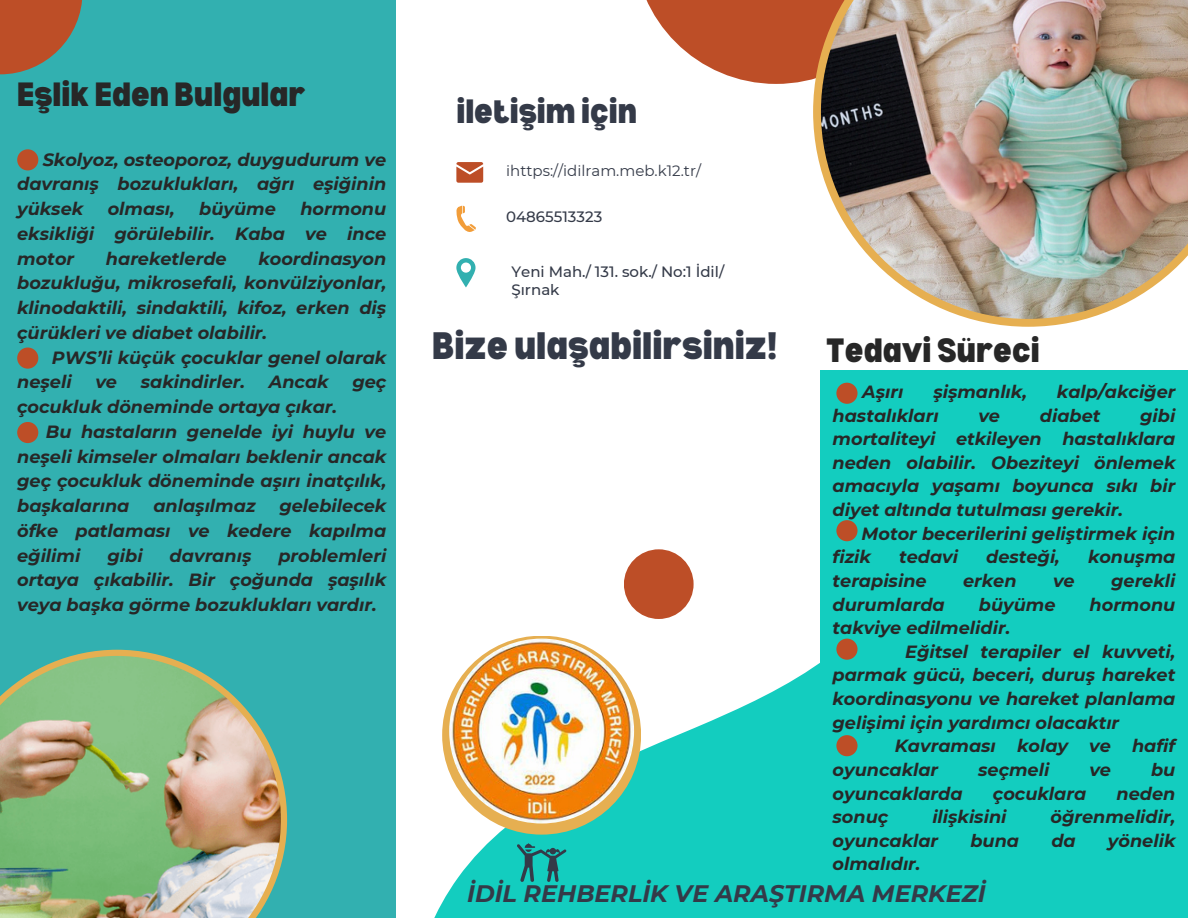
<style>
.page{position:relative;width:1188px;height:918px;background:#fff}
.page>*{position:absolute;margin:0;border:0;box-sizing:border-box;transform-origin:0 0}
.t1{font:900 semi-condensed 37.5px "Bernoru";color:#343a48}
.t2{font:900 semi-condensed 33px "Bernoru";color:#343a48}
.t3{font:900 semi-condensed 33px "Bernoru";color:#272727}
.t4{font:900 semi-condensed 32.85px "Bernoru";color:#272727}
.t5{font:italic 700 23.85px "Montserrat";color:#343a48}
.t6{font:italic 700 17.7px/24.8px "Montserrat";color:#272727;text-align:justify}
.t7{font:500 15px/18px "Montserrat";color:#343a48}
.t8{font:15px "Montserrat";color:#343a48}
</style>
<div class="page">
<div style="left:0;top:0;width:396px;height:918px;background:#32b0b0"></div>
<div style="left:820px;top:370px;width:368px;height:548px;background:#13cdbf"></div>
<svg style="left:434px;top:520px;width:422px;height:398px;fill:#13cdbf"></svg>
<img style="left:0;top:650px;width:287px;height:268px">
<svg style="left:646px;top:0;width:167px;height:84px;fill:#bd4e27"></svg>
<svg style="left:0;top:0;width:82px;height:74px;fill:#bd4e27"></svg>
<svg style="left:517px;top:843px;width:49px;height:39px;background:#1d9c97"></svg>
<svg style="left:456px;top:206px;width:20px;height:26px"></svg>
<svg style="left:456px;top:258px;width:20px;height:29px"></svg>
<svg style="left:456px;top:162px;width:27px;height:20px"></svg>
<div style="left:442px;top:636px;width:199px;height:199px;background:#e6af51;border-radius:50%"></div>
<img style="left:449px;top:639px;width:185px;height:185px;border-radius:50%">
<div style="left:624px;top:549px;width:70px;height:70px;background:#bd4e27;border-radius:50%"></div>
<img style="left:813px;top:0;width:375px;height:327px">
<div style="left:836px;top:383px;width:22px;height:21px;background:#bd4e27;border-radius:50%"></div>
<div style="left:836px;top:520px;width:22px;height:21px;background:#bd4e27;border-radius:50%"></div>
<div style="left:836px;top:639px;width:22px;height:21px;background:#bd4e27;border-radius:50%"></div>
<div style="left:836px;top:735px;width:22px;height:21px;background:#bd4e27;border-radius:50%"></div>
<div style="left:17px;top:149px;width:21px;height:21px;background:#bd4e27;border-radius:50%"></div>
<div style="left:17px;top:348px;width:21px;height:21px;background:#bd4e27;border-radius:50%"></div>
<div style="left:17px;top:422px;width:21px;height:21px;background:#bd4e27;border-radius:50%"></div>
<p class="t4" style="left:17px;top:75px;width:290px">Eşlik Eden Bulgular</p>
<p class="t6" style="left:17px;top:147px;width:371px;text-indent:26px">Skolyoz, osteoporoz, duygudurum ve davranış bozuklukları, ağrı eşiğinin yüksek</p>
<p class="t6" style="left:108px;top:196px;width:68px">olması,</p>
<p class="t6" style="left:199px;top:196px;width:78px">büyüme</p>
<p class="t6" style="left:17px;top:196px;width:371px;text-indent:283px">hormonu eksikliği görülebilir. Kaba ve ince motor</p>
<p class="t6" style="left:106px;top:246px;width:122px">hareketlerde</p>
<p class="t6" style="left:258px;top:246px;width:129px">koordinasyon</p>
<p class="t6" style="left:17px;top:271px;width:371px">bozukluğu, mikrosefali, konvülziyonlar,</p>
<p class="t6" style="left:17px;top:295px;width:371px">klinodaktili, sindaktili, kifoz, erken diş</p>
<p class="t6" style="left:17px;top:320px;width:252px">çürükleri ve diabet olabilir.</p>
<p class="t6" style="left:52px;top:345px;width:336px">PWS’li küçük çocuklar genel olarak</p>
<p class="t6" style="left:17px;top:370px;width:56px">neşeli</p>
<p class="t6" style="left:95px;top:370px;width:23px">ve</p>
<p class="t6" style="left:141px;top:370px;width:106px">sakindirler.</p>
<p class="t6" style="left:269px;top:370px;width:61px">Ancak</p>
<p class="t6" style="left:352px;top:370px;width:35px">geç</p>
<p class="t6" style="left:17px;top:394px;width:321px">çocukluk döneminde ortaya çıkar.</p>
<p class="t6" style="left:46px;top:419px;width:342px">Bu hastaların genelde iyi huylu ve</p>
<p class="t6" style="left:17px;top:444px;width:371px">neşeli kimseler olmaları beklenir ancak</p>
<p class="t6" style="left:17px;top:469px;width:371px">geç çocukluk döneminde aşırı inatçılık,</p>
<p class="t6" style="left:17px;top:493px;width:114px">başkalarına</p>
<p class="t6" style="left:153px;top:493px;width:104px">anlaşılmaz</p>
<p class="t6" style="left:17px;top:493px;width:371px;text-indent:262px">gelebilecek öfke patlaması ve kedere kapılma eğilimi</p>
<p class="t6" style="left:17px;top:543px;width:371px;text-indent:261px">problemleri ortaya çıkabilir. Bir çoğunda şaşılık veya başka görme bozuklukları vardır.</p>
<p class="t6" style="left:107px;top:543px;width:37px">gibi</p>
<p class="t6" style="left:170px;top:543px;width:83px">davranış</p>
<p class="t2" style="left:456px;top:93px;width:182px">iletişim için</p>
<p class="t8" style="left:506px;top:161px;width:196px">i https://idi lram.meb.k12.tr/</p>
<p class="t7" style="left:506px;top:208px;width:98px">04865513323</p>
<p class="t7" style="left:511px;top:263px;width:214px">Yeni Mah./ 131. sok./ No:1 İdi l/<br>Şırnak</p>
<p class="t1" style="left:432px;top:324px;width:347px">Bize ulaşabilirsiniz!</p>
<p class="t3" style="left:826px;top:332px;width:215px">Tedavi Süreci</p>
<p class="t6" style="left:862px;top:379px;width:43px">Aşırı</p>
<p class="t6" style="left:933px;top:379px;width:95px">şişmanlık,</p>
<p class="t6" style="left:1057px;top:379px;width:120px">kalp/akciğer</p>
<p class="t6" style="left:833px;top:403px;width:108px">hastalıkları</p>
<p class="t6" style="left:978px;top:403px;width:23px">ve</p>
<p class="t6" style="left:1040px;top:403px;width:62px">diabet</p>
<p class="t6" style="left:1140px;top:403px;width:37px">gibi</p>
<p class="t6" style="left:833px;top:426px;width:344px">mortaliteyi etkileyen hastalıklara</p>
<p class="t6" style="left:833px;top:450px;width:344px">neden olabilir. Obeziteyi önlemek</p>
<p class="t6" style="left:833px;top:474px;width:344px">amacıyla yaşamı boyunca sıkı bir</p>
<p class="t6" style="left:833px;top:497px;width:292px">diyet altında tutulması gerekir.</p>
<p class="t6" style="left:862px;top:521px;width:315px">Motor becerilerini geliştirmek için</p>
<p class="t6" style="left:833px;top:545px;width:40px">fizik</p>
<p class="t6" style="left:899px;top:545px;width:61px">tedavi</p>
<p class="t6" style="left:986px;top:545px;width:75px">desteği,</p>
<p class="t6" style="left:1088px;top:545px;width:89px">konuşma</p>
<p class="t6" style="left:833px;top:568px;width:96px">terapisine</p>
<p class="t6" style="left:963px;top:568px;width:55px">erken</p>
<p class="t6" style="left:1053px;top:568px;width:23px">ve</p>
<p class="t6" style="left:1111px;top:568px;width:66px">gerekli</p>
<p class="t6" style="left:833px;top:592px;width:114px">durumlarda</p>
<p class="t6" style="left:979px;top:592px;width:78px">büyüme</p>
<p class="t6" style="left:1090px;top:592px;width:87px">hormonu</p>
<p class="t6" style="left:833px;top:615px;width:179px">takviye edilmelidir.</p>
<p class="t6" style="left:905px;top:639px;width:272px">Eğitsel terapiler el kuvveti,</p>
<p class="t6" style="left:833px;top:663px;width:344px">parmak gücü, beceri, duruş hareket</p>
<p class="t6" style="left:833px;top:686px;width:344px">koordinasyonu ve hareket planlama</p>
<p class="t6" style="left:833px;top:710px;width:288px">gelişimi için yardımcı olacaktır</p>
<p class="t6" style="left:895px;top:734px;width:282px">Kavraması kolay ve hafif</p>
<p class="t6" style="left:833px;top:757px;width:107px">oyuncaklar</p>
<p class="t6" style="left:978px;top:757px;width:73px">seçmeli</p>
<p class="t6" style="left:1089px;top:757px;width:23px">ve</p>
<p class="t6" style="left:1151px;top:757px;width:26px">bu</p>
<p class="t6" style="left:833px;top:781px;width:132px">oyuncaklarda</p>
<p class="t6" style="left:993px;top:781px;width:95px">çocuklara</p>
<p class="t6" style="left:1117px;top:781px;width:60px">neden</p>
<p class="t6" style="left:833px;top:804px;width:57px">sonuç</p>
<p class="t6" style="left:932px;top:804px;width:76px">ilişkisini</p>
<p class="t6" style="left:1051px;top:804px;width:126px">öğrenmelidir,</p>
<p class="t6" style="left:833px;top:828px;width:107px">oyuncaklar</p>
<p class="t6" style="left:970px;top:828px;width:50px">buna</p>
<p class="t6" style="left:1051px;top:828px;width:26px">da</p>
<p class="t6" style="left:1108px;top:828px;width:69px">yönelik</p>
<p class="t6" style="left:833px;top:852px;width:89px">olmalıdır.</p>
<h1 class="t5" style="left:467px;top:878px;width:520px">İDİL REHBERLİK VE ARAŞTIRMA MERKEZİ</h1>
</div>
